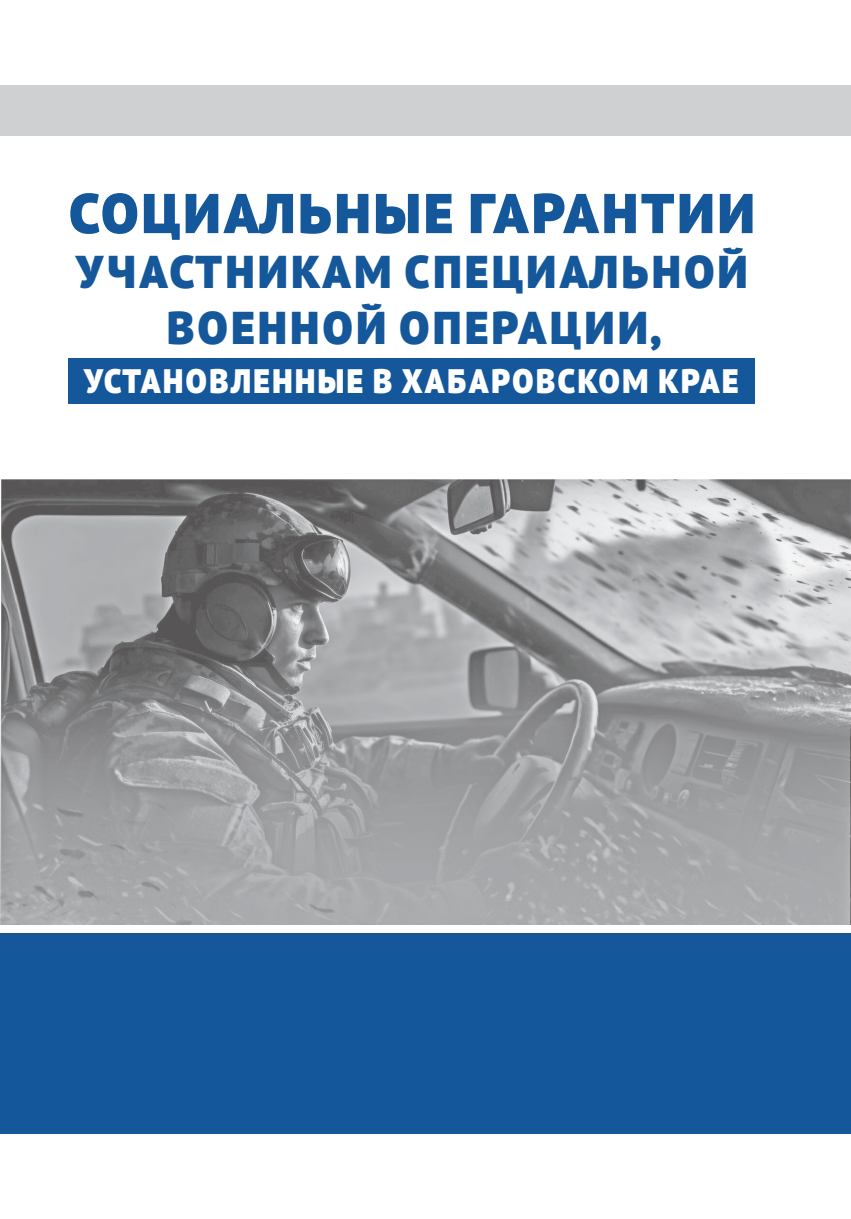
<style>
.page{position:relative;width:851px;height:1219px;background:#fff}
.page>*{position:absolute;margin:0;border:0;box-sizing:border-box;transform-origin:0 0}
.t1{font:900 56px "PT Sans Pro";letter-spacing:.06em;color:#14579a}
.t2{font:900 46px/55.2px "PT Sans Pro";letter-spacing:.08em;color:#14579a;text-align:center}
.t3{font:900 34px "PT Sans Pro";letter-spacing:.08em;color:#fff;scale:.94 1}
</style>
<div class="page">
<img style="left:0;top:479px;width:850px;height:445px">
<div style="left:0;top:933px;width:850px;height:201px;background:#14579a"></div>
<div style="left:0;top:85px;width:850px;height:50px;background:#cfd0d2"></div>
<div style="left:68px;top:358px;width:686px;height:46px;background:#14579a"></div>
<p class="t1" style="left:69px;top:176px;width:686px">СОЦИАЛЬНЫЕ ГАРАНТИИ</p>
<p class="t2" style="left:76px;top:244px;width:672px">УЧАСТНИКАМ СПЕЦИАЛЬНОЙ<br>ВОЕННОЙ ОПЕРАЦИИ,</p>
<p class="t3" style="left:84px;top:358px;width:697px">УСТАНОВЛЕННЫЕ В ХАБАРОВСКОМ КРАЕ</p>
</div>
